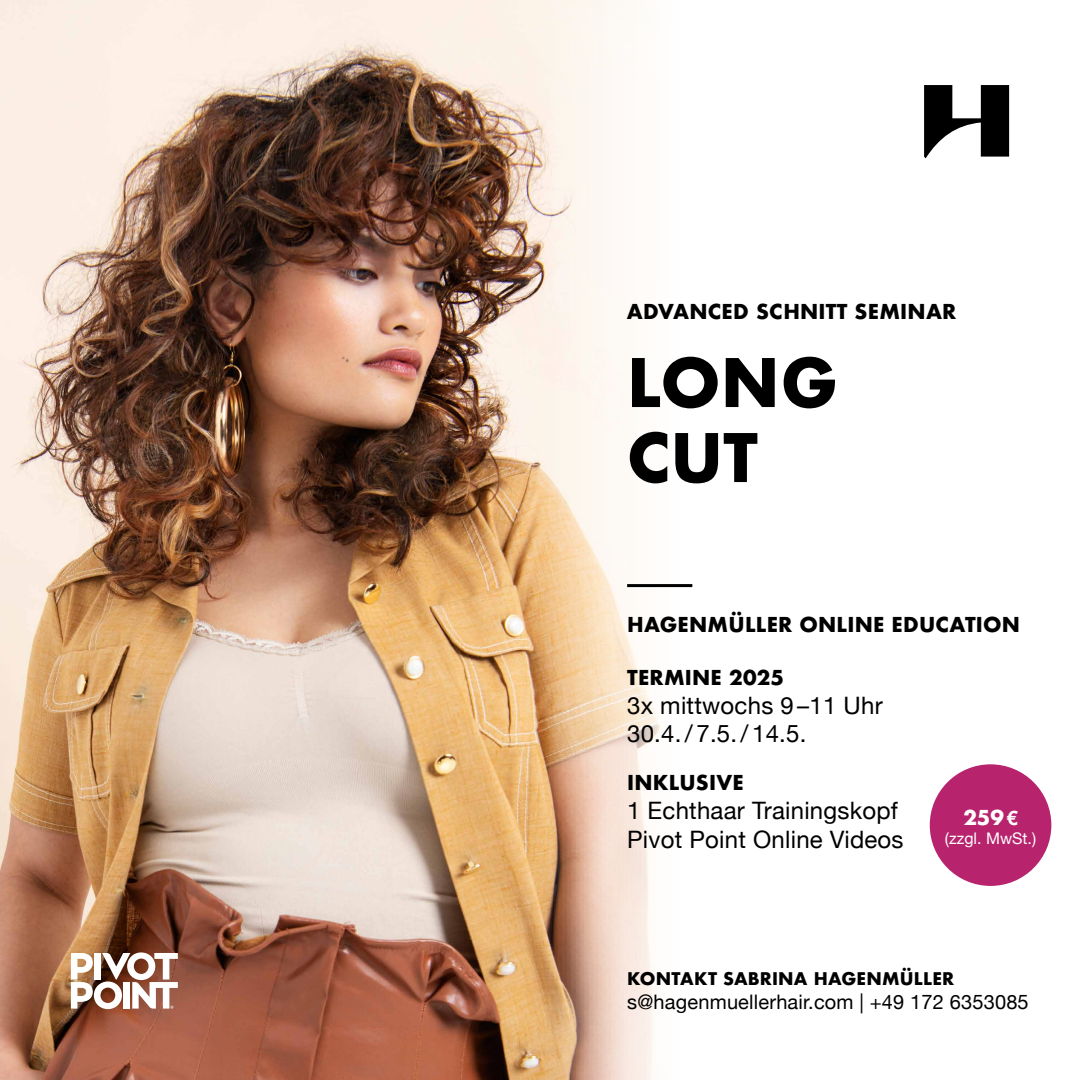
<style>
.page{position:relative;width:1080px;height:1080px;background:#fff}
.page>*{position:absolute;margin:0;border:0;box-sizing:border-box;transform-origin:0 0}
.t1{font:700 65px/75px "Futura";color:#000}
.t2{font:24px/28.8px "Helvetica Neue";letter-spacing:.01em;color:#000}
.t3{font:700 20px "Futura";letter-spacing:.01em;color:#000}
.t4{font:20px "Helvetica Neue";letter-spacing:.01em;color:#000}
.t5{font:700 20px "Futura";color:#fff}
.t6{font:700 17px "Futura";letter-spacing:.01em;color:#000}
.t7{font:16px "Helvetica Neue";color:#fff}
.s1{font-family:"Helvetica Neue"}
</style>
<div class="page">
<img style="left:0;top:0;width:693px;height:1080px">
<hr style="left:627px;top:584px;width:65px;height:3px;background:#000">
<svg style="left:71px;top:952px;width:107px;height:57px"></svg>
<div style="left:930px;top:764px;width:121px;height:122px;background:#b8236d;border-radius:50%"></div>
<svg style="left:924px;top:85px;width:85px;height:73px"></svg>
<p class="t3" style="left:627px;top:297px;width:331px">ADVANCED SCHNITT SEMINAR</p>
<h1 class="t1" style="left:627px;top:345px;width:213px">LONG<br>CUT</h1>
<p class="t3" style="left:627px;top:610px;width:395px">HAGENMÜLLER ONLINE EDUCATION</p>
<p class="t3" style="left:627px;top:663px;width:159px">TERMINE 2025</p>
<p class="t2" style="left:627px;top:692px;width:257px">3x mittwochs 9 –11 Uhr<br>30.4./ 7.5./ 14.5.</p>
<p class="t3" style="left:627px;top:768px;width:118px">INKLUSIVE</p>
<p class="t2" style="left:627px;top:798px;width:278px">1 Echthaar Trainingskopf<br>Pivot Point Online Videos</p>
<p class="t5" style="left:963px;top:803px;width:56px">259<span class="s1">€</span></p>
<p class="t7" style="left:945px;top:827px;width:93px">(zzgl. MwSt.)</p>
<p class="t6" style="left:627px;top:966px;width:329px">KONTAKT SABRINA HAGENMÜLLER</p>
<p class="t4" style="left:627px;top:988px;width:403px">s@hagenmuellerhair.com | +49 172 6353085</p>
</div>
